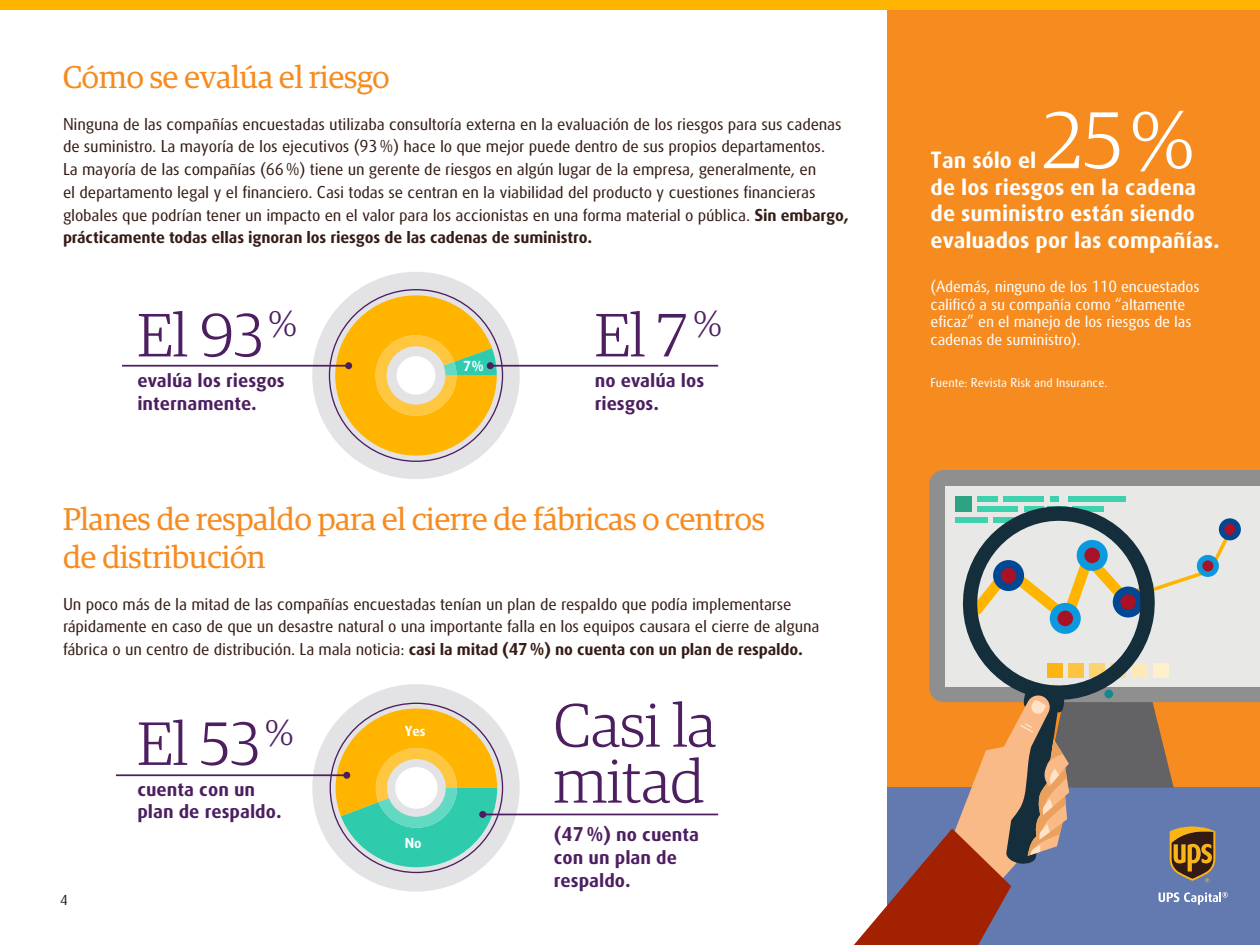
<style>
.page{position:relative;width:1260px;height:945px;background:#fff}
.page>*{position:absolute;margin:0;border:0;box-sizing:border-box;transform-origin:0 0}
.t1{font:300 80.5px "Guardian Egyp";color:#fff}
.white_body{font:300 61.25px/56px "Guardian Egyp";color:#4d1f61}
.t2{font:31.5px/37.8px "Guardian Egyp";color:#f68b20}
.t3{font:700 22.75px/26.6px "UPS Sans";color:#fff}
.white_body-2{font:700 19.25px/22.8px "UPS Sans";color:#4d1f61}
.white_body-3{font:16.62px/22.8px "UPS Sans";letter-spacing:-.01em;color:#351c15}
.t4{font:15.75px/17.5px "UPS Sans";letter-spacing:-.01em;color:#fff}
.white_body-4{font:700 14px "UPS Sans";color:#fff}
.white_hadline{font:14px "UPS Sans";color:#231f20}
.t5{font:12.25px "UPS Sans";color:#fff}
.s1{font-weight:700}
</style>
<div class="page">
<div style="left:887px;top:0;width:373px;height:945px;background:#f68b20"></div>
<div style="left:887px;top:788px;width:373px;height:157px;background:#637ab0"></div>
<div style="left:312px;top:272px;width:208px;height:207px;background:#e3e3e6;border-radius:50%"></div>
<svg style="left:335px;top:295px;width:162px;height:161px"></svg>
<div style="left:0;top:0;width:1260px;height:10px;background:#ffb500"></div>
<hr style="left:490px;top:365px;width:228px;height:2px;background:#4d1f61">
<div style="left:487px;top:362px;width:7px;height:7px;background:#4d1f61;border-radius:50%"></div>
<div style="left:312px;top:684px;width:208px;height:208px;background:#e3e3e6;border-radius:50%"></div>
<svg style="left:336px;top:709px;width:161px;height:158px"></svg>
<hr style="left:116px;top:774px;width:231px;height:2px;background:#4d1f61">
<div style="left:343px;top:772px;width:7px;height:7px;background:#4d1f61;border-radius:50%"></div>
<hr style="left:483px;top:814px;width:235px;height:1px;background:#4d1f61">
<div style="left:479px;top:811px;width:7px;height:7px;background:#4d1f61;border-radius:50%"></div>
<hr style="left:122px;top:365px;width:227px;height:2px;background:#4d1f61">
<div style="left:345px;top:362px;width:7px;height:7px;background:#4d1f61;border-radius:50%"></div>
<div style="left:929px;top:470px;width:331px;height:232px;background:#8f8f8f"></div>
<div style="left:945px;top:486px;width:315px;height:200px;background:#e8e8e7"></div>
<div style="left:955px;top:496px;width:17px;height:16px;background:#2ea382"></div>
<div style="left:977px;top:496px;width:21px;height:5px;background:#3dd1ad"></div>
<div style="left:1003px;top:496px;width:41px;height:5px;background:#3dd1ad"></div>
<div style="left:1068px;top:496px;width:58px;height:5px;background:#3dd1ad"></div>
<div style="left:1051px;top:496px;width:8px;height:5px;background:#3dd1ad"></div>
<svg style="left:1219px;top:518px;width:22px;height:22px"></svg>
<svg style="left:854px;top:500px;width:381px;height:445px"></svg>
<p class="t2" style="left:63px;top:56px;width:328px">Cómo se evalúa el riesgo</p>
<p class="white_body-3" style="left:63px;top:112px;width:787px">Ninguna de las compañías encuestadas utilizaba consultoría externa en la evaluación de los riesgos para sus cadenas de suministro. La mayoría de los ejecutivos (93%) hace lo que mejor puede dentro de sus propios departamentos.<br>La mayoría de las compañías (66%) tiene un gerente de riesgos en algún lugar de la empresa, generalmente, en<br>el departamento legal y el financiero. Casi todas se centran en la viabilidad del producto y cuestiones financieras globales que podrían tener un impacto en el valor para los accionistas en una forma material o pública. <span class="s1">Sin embargo, prácticamente todas ellas ignoran los riesgos de las cadenas de suministro.</span></p>
<p class="white_body" style="left:137px;top:304px;width:161px">El 93 <sup>%</sup></p>
<p class="white_body-2" style="left:137px;top:369px;width:149px">evalúa los riesgos internamente.</p>
<p class="white_body-4" style="left:463px;top:358px;width:22px">7%</p>
<p class="white_body" style="left:595px;top:304px;width:129px">El 7 <sup>%</sup></p>
<p class="white_body-2" style="left:595px;top:369px;width:111px">no evalúa los riesgos.</p>
<p class="t2" style="left:63px;top:498px;width:704px">Planes de respaldo para el cierre de fábricas o centros de distribución</p>
<p class="white_body-3" style="left:63px;top:592px;width:758px">Un poco más de la mitad de las compañías encuestadas tenían un plan de respaldo que podía implementarse rápidamente en caso de que un desastre natural o una importante falla en los equipos causara el cierre de alguna fábrica o un centro de distribución. La mala noticia: <span class="s1">casi la mitad (47%) no cuenta con un plan de respaldo.</span></p>
<p class="white_hadline" style="left:60px;top:892px;width:9px">4</p>
<p class="white_body" style="left:137px;top:712px;width:158px">El 53 <sup>%</sup></p>
<p class="white_body-2" style="left:137px;top:777px;width:119px">cuenta con un</p>
<p class="white_body-2" style="left:137px;top:800px;width:146px">plan de respaldo.</p>
<p class="white_body-4" style="left:405px;top:723px;width:22px">Yes</p>
<p class="white_body-4" style="left:405px;top:835px;width:18px">No</p>
<p class="white_body" style="left:554px;top:694px;width:164px">Casi la mitad</p>
<p class="white_body-2" style="left:554px;top:823px;width:147px">(47%) no cuenta</p>
<p class="white_body-2" style="left:554px;top:846px;width:125px">con un plan de</p>
<p class="white_body-2" style="left:554px;top:869px;width:78px">respaldo.</p>
<p class="t1" style="left:1043px;top:87px;width:153px">25 %</p>
<p class="t3" style="left:931px;top:173px;width:291px">de los riesgos en la cadena de suministro están siendo evaluados por las compañías.</p>
<p class="t4" style="left:931px;top:278px;width:270px">(Además, ninguno de los 110 encuestados calificó a su compañía como “altamente eficaz” en el manejo de los riesgos de las cadenas de suministro).</p>
<p class="t3" style="left:931px;top:147px;width:107px">Tan sólo el</p>
<p class="t5" style="left:931px;top:375px;width:178px">Fuente: Revista Risk and Insurance.</p>
</div>
